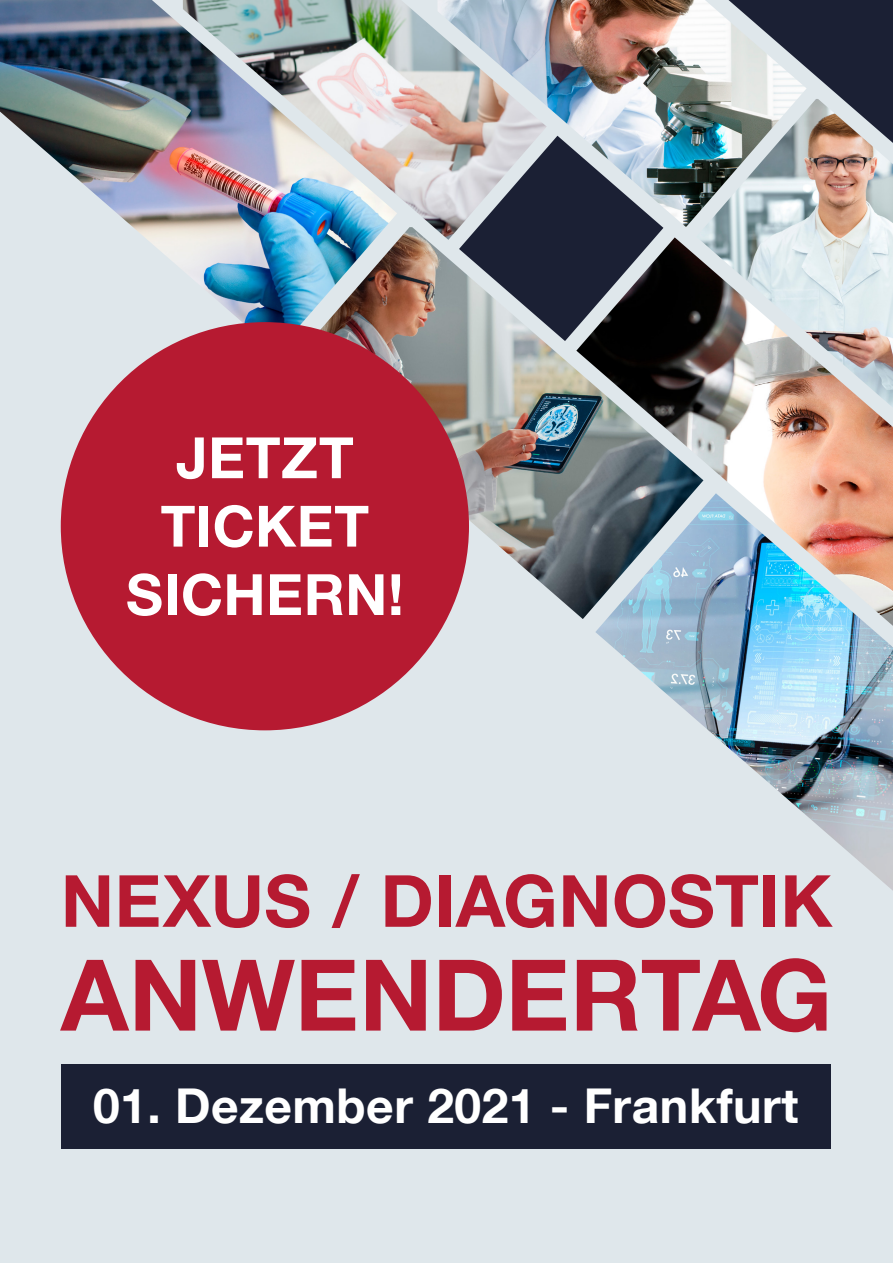
<style>
.page{position:relative;width:893px;height:1263px;background:#dfe7eb}
.page>*{position:absolute;margin:0;border:0;box-sizing:border-box;transform-origin:0 0}
.t1{font:700 99px "Helvetica Neue LT";letter-spacing:-.005em;color:#b61a31}
.t2{font:700 72px "Helvetica Neue LT";letter-spacing:.005em;color:#b61a31}
.t3{font:700 57px/68.4px "Helvetica Neue LT";letter-spacing:.01em;color:#fff;text-align:center}
.t4{font:700 48px "Helvetica Neue LT";letter-spacing:.01em;color:#fff}
</style>
<div class="page">
<img style="left:703px;top:408px;width:190px;height:85px">
<img style="left:703px;top:143px;width:190px;height:265px">
<img style="left:547px;top:0;width:260px;height:227px">
<img style="left:397px;top:0;width:150px;height:227px">
<svg style="left:728px;top:0;width:165px;height:143px"></svg>
<img style="left:372px;top:227px;width:331px;height:392px">
<img style="left:0;top:0;width:397px;height:352px">
<img style="left:595px;top:493px;width:298px;height:398px">
<div style="left:61px;top:322px;width:408px;height:408px;background:#b61a31;border-radius:50%"></div>
<div style="left:61px;top:1064px;width:769px;height:85px;background:#1b2034"></div>
<p class="t3" style="left:126px;top:422px;width:279px">JETZT<br>TICKET<br>SICHERN!</p>
<h2 class="t2" style="left:61px;top:856px;width:773px">NEXUS / DIAGNOSTIK</h2>
<h1 class="t1" style="left:61px;top:934px;width:773px">ANWENDERTAG</h1>
<p class="t4" style="left:93px;top:1076px;width:707px">01. Dezember 2021 - Frankfurt</p>
</div>
